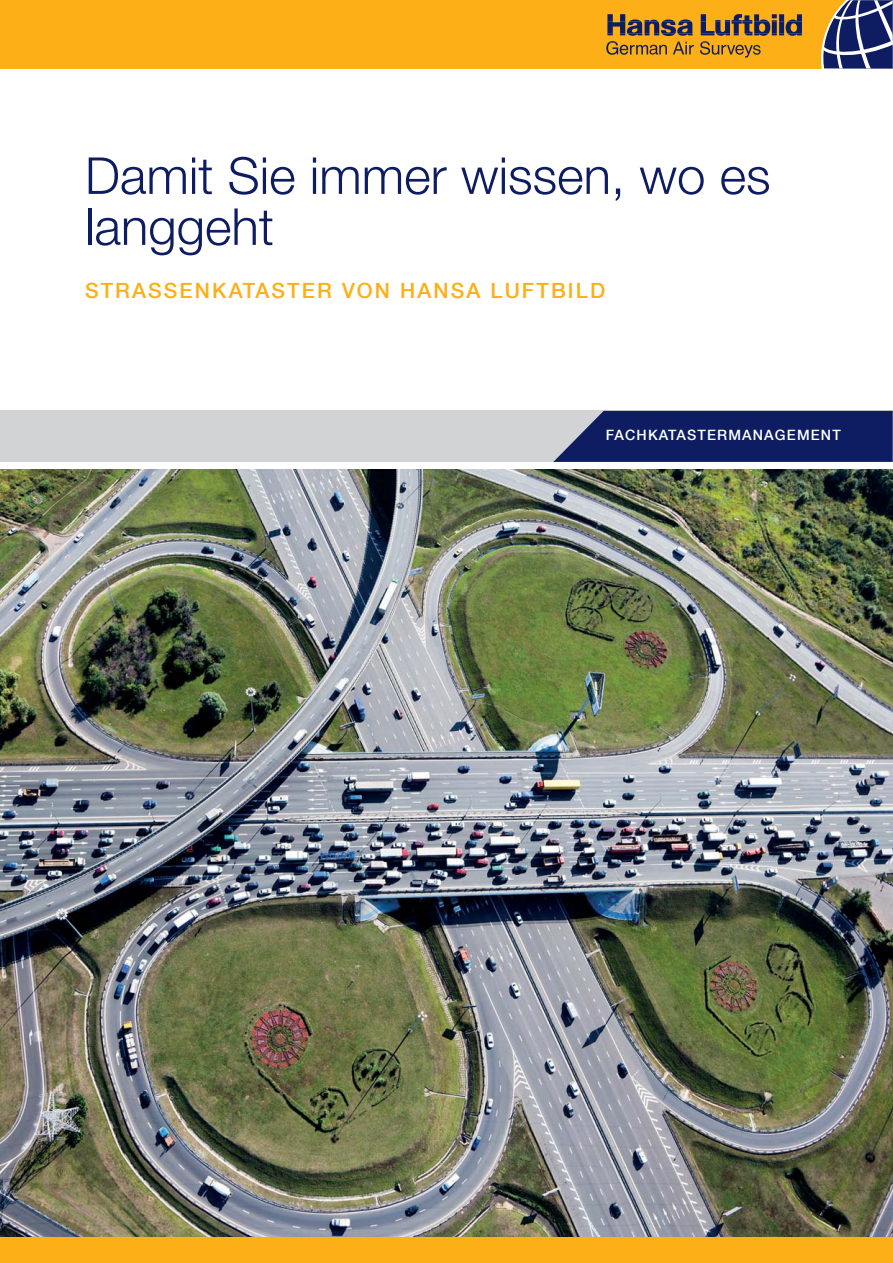
<style>
.page{position:relative;width:893px;height:1263px;background:#fff}
.page>*{position:absolute;margin:0;border:0;box-sizing:border-box;transform-origin:0 0}
.t1{font:300 51px/51px "Helvetica Neue LT Pro";color:#0e1d62}
.t2{font:500 21px "Helvetica Neue LT Com";letter-spacing:.1em;color:#fcaf17}
.t3{font:500 14.25px "Helvetica Neue LT Com";letter-spacing:.08em;color:#fff}
</style>
<div class="page">
<img style="left:0;top:469px;width:893px;height:768px">
<div style="left:0;top:0;width:893px;height:68px;background:#fcaf17"></div>
<svg style="left:821px;top:0;width:72px;height:68px;background:#5b5e7e"></svg>
<svg style="left:606px;top:14px;width:196px;height:44px"></svg>
<div style="left:0;top:1237px;width:893px;height:26px;background:#fcaf17"></div>
<div style="left:0;top:411px;width:893px;height:51px;background:#d1d3d4"></div>
<svg style="left:553px;top:411px;width:340px;height:51px;background:#1d2b6b"></svg>
<p class="t1" style="left:85px;top:155px;width:687px">Damit Sie immer wissen, wo es langgeht</p>
<p class="t2" style="left:85px;top:283px;width:522px">STRASSENKATASTER VON HANSA LUFTBILD</p>
<p class="t3" style="left:606px;top:430px;width:237px">FACHKATASTERMANAGEMENT</p>
</div>
